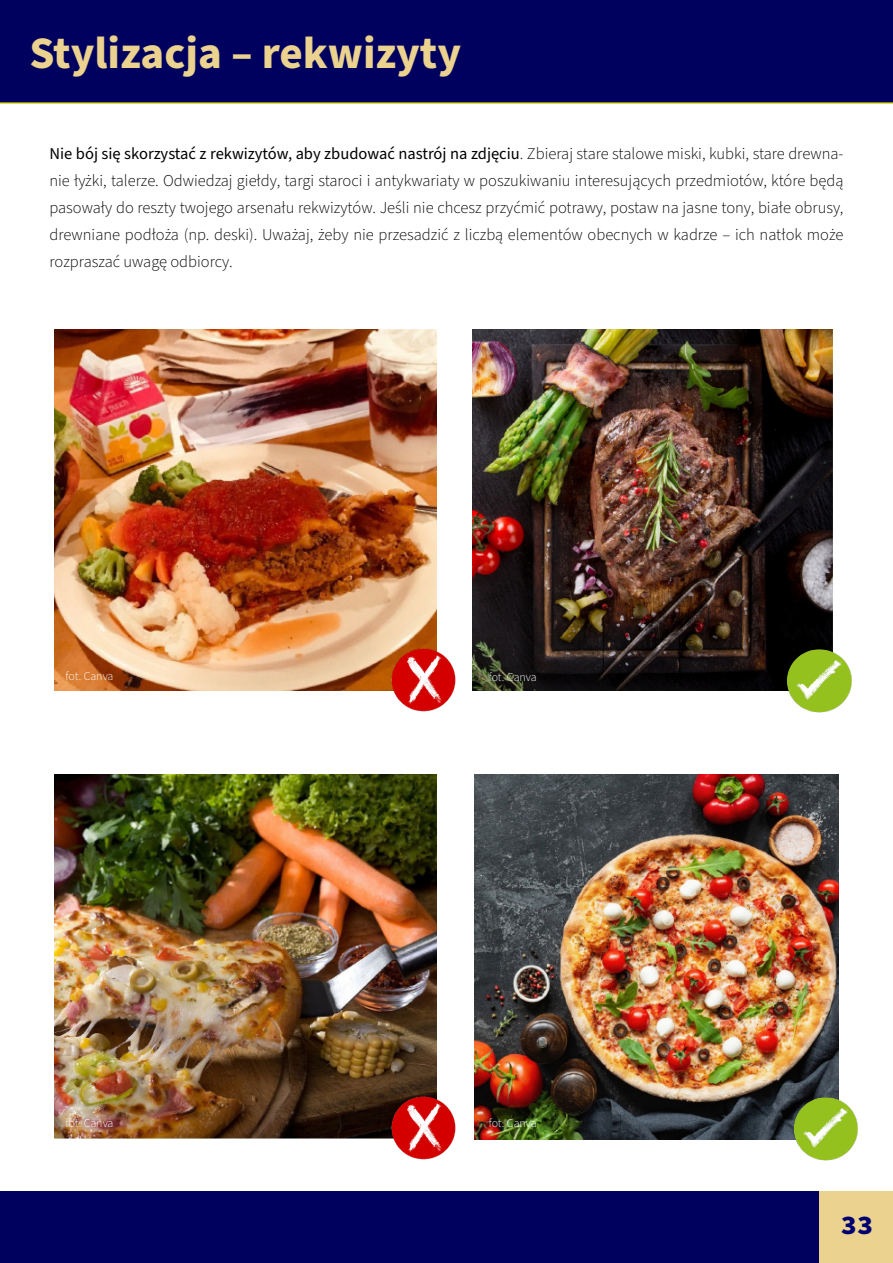
<style>
.page{position:relative;width:893px;height:1263px;background:#fff}
.page>*{position:absolute;margin:0;border:0;box-sizing:border-box;transform-origin:0 0}
.t1{font:700 45px "Source Sans Pro";color:#ebd28f}
.t2{font:27px "Source Code Variable";color:#000072}
.t3{font:300 16.5px/27px "Source Sans Pro";color:#000;text-align:justify}
.t4{font:300 12px "Source Sans Pro";letter-spacing:-.005em;color:#fff}
.s1{font-weight:400}
</style>
<div class="page">
<div style="left:0;top:0;width:893px;height:104px;background:#00005f"></div>
<div style="left:0;top:1191px;width:893px;height:72px;background:#00005f"></div>
<div style="left:820px;top:1191px;width:73px;height:72px;background:#ebd28f"></div>
<img style="left:54px;top:330px;width:383px;height:360px">
<img style="left:54px;top:775px;width:383px;height:364px">
<img style="left:474px;top:775px;width:365px;height:364px">
<img style="left:472px;top:330px;width:361px;height:360px">
<img style="left:785px;top:644px;width:67px;height:69px">
<img style="left:791px;top:1091px;width:67px;height:70px">
<img style="left:390px;top:644px;width:66px;height:68px">
<img style="left:390px;top:1091px;width:66px;height:69px">
<p class="t1" style="left:30px;top:22px;width:433px">Stylizacja – rekwizyty</p>
<p class="t3" style="left:50px;top:141px;width:795px"><span class="s1">Nie bój się skorzystać z rekwizytów, aby zbudować nastrój na zdjęciu</span>. Zbieraj stare stalowe miski, kubki, stare drewna&shy;nie łyżki, talerze. Odwiedzaj giełdy, targi staroci i antykwariaty w poszukiwaniu interesujących przedmiotów, które będą pasowały do reszty twojego arsenału rekwizytów. Jeśli nie chcesz przyćmić potrawy, postaw na jasne tony, białe obrusy, drewniane podłoża (np. deski). Uważaj, żeby nie przesadzić z liczbą elementów obecnych w kadrze – ich natłok może rozpraszać uwagę odbiorcy.</p>
<p class="t4" style="left:65px;top:668px;width:50px">fot. Canva</p>
<p class="t4" style="left:489px;top:669px;width:50px">fot. Canva</p>
<p class="t4" style="left:65px;top:1114px;width:50px">fot. Canva</p>
<p class="t4" style="left:489px;top:1114px;width:50px">fot. Canva</p>
<p class="t2" style="left:841px;top:1205px;width:34px">33</p>
</div>
